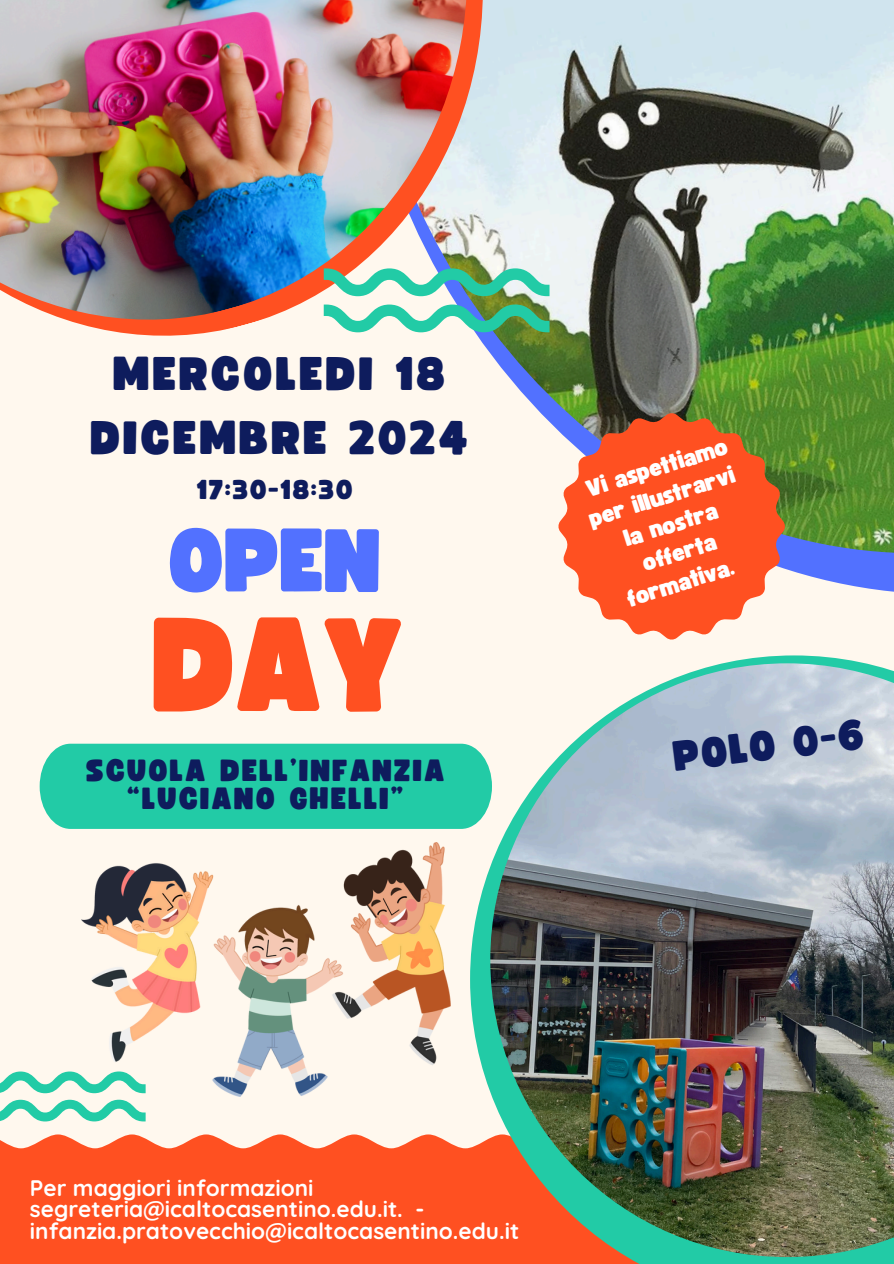
<style>
.page{position:relative;width:894px;height:1264px;background:#fff}
.page>*{position:absolute;margin:0;border:0;box-sizing:border-box;transform-origin:0 0}
.t1{font:130.8px "Funtastic";color:#ff5021}
.t2{font:88.65px "Funtastic";color:#5271ff}
.t3{font:46.5px/64.2px "Funtastic";letter-spacing:.07em;color:#0e1c5d;text-align:center}
.t4{font:41.7px "Funtastic";color:#0e1c5d}
.t5{font:30.3px/28.2px "Funtastic";letter-spacing:.075em;color:#0e1c5d;text-align:center}
.t6{font:27px "Funtastic";letter-spacing:.07em;color:#0e1c5d}
.t7{font:22.95px "Funtastic";color:#fff}
.t8{font:700 22.5px/21.3px "Quicksand";color:#fff}
</style>
<div class="page">
<div style="left:0;top:0;width:893px;height:1263px;background:#fff8ee"></div>
<img style="left:505px;top:0;width:388px;height:572px">
<svg style="left:493px;top:0;width:29px;height:373px;background:#c5d7dd"></svg>
<img style="left:0;top:0;width:506px;height:357px">
<div style="left:0;top:1134px;width:470px;height:129px;background:#ff5021"></div>
<svg style="left:0;top:1071px;width:81px;height:22px"></svg>
<svg style="left:0;top:1099px;width:146px;height:22px"></svg>
<svg style="left:323px;top:268px;width:226px;height:28px"></svg>
<svg style="left:323px;top:304px;width:226px;height:28px"></svg>
<img style="left:81px;top:842px;width:369px;height:254px">
<div style="left:40px;top:743px;width:430px;height:86px;background:#22cba6"></div>
<svg style="left:557px;top:412px;width:228px;height:228px;fill:#ff5021"></svg>
<svg style="left:470px;top:655px;width:423px;height:608px"></svg>
<img style="left:490px;top:663px;width:403px;height:593px">
<h2 class="t3" style="left:91px;top:344px;width:379px">MERCOLEDI 18<br>DICEMBRE 2024</h2>
<h2 class="t6" style="left:197px;top:478px;width:157px">17:30-18:30</h2>
<p class="t2" style="left:170px;top:520px;width:214px">OPEN</p>
<h3 class="t1" style="left:154px;top:606px;width:254px">DAY</h3>
<h4 class="t5" style="left:87px;top:757px;width:360px">SCUOLA DELL’INFANZIA “LUCIANO GHELLI”</h4>
<p class="t7" style="left:584px;top:479px;width:148px;rotate:-17deg">Vi aspettiamo</p>
<p class="t7" style="left:586px;top:508px;width:153px;rotate:-17deg">per illustrarvi</p>
<p class="t7" style="left:621px;top:528px;width:98px;rotate:-17deg">la nostra</p>
<p class="t7" style="left:640px;top:553px;width:78px;rotate:-17deg">offerta</p>
<p class="t7" style="left:624px;top:589px;width:112px;rotate:-17deg">formativa.</p>
<h1 class="t4" style="left:671px;top:738px;width:193px;rotate:-7deg">POLO 0-6</h1>
<p class="t8" style="left:30px;top:1176px;width:490px">Per maggiori informazioni segreteria@icaltocasentino.edu.it. - infanzia.pratovecchio@icaltocasentino.edu.it</p>
</div>
